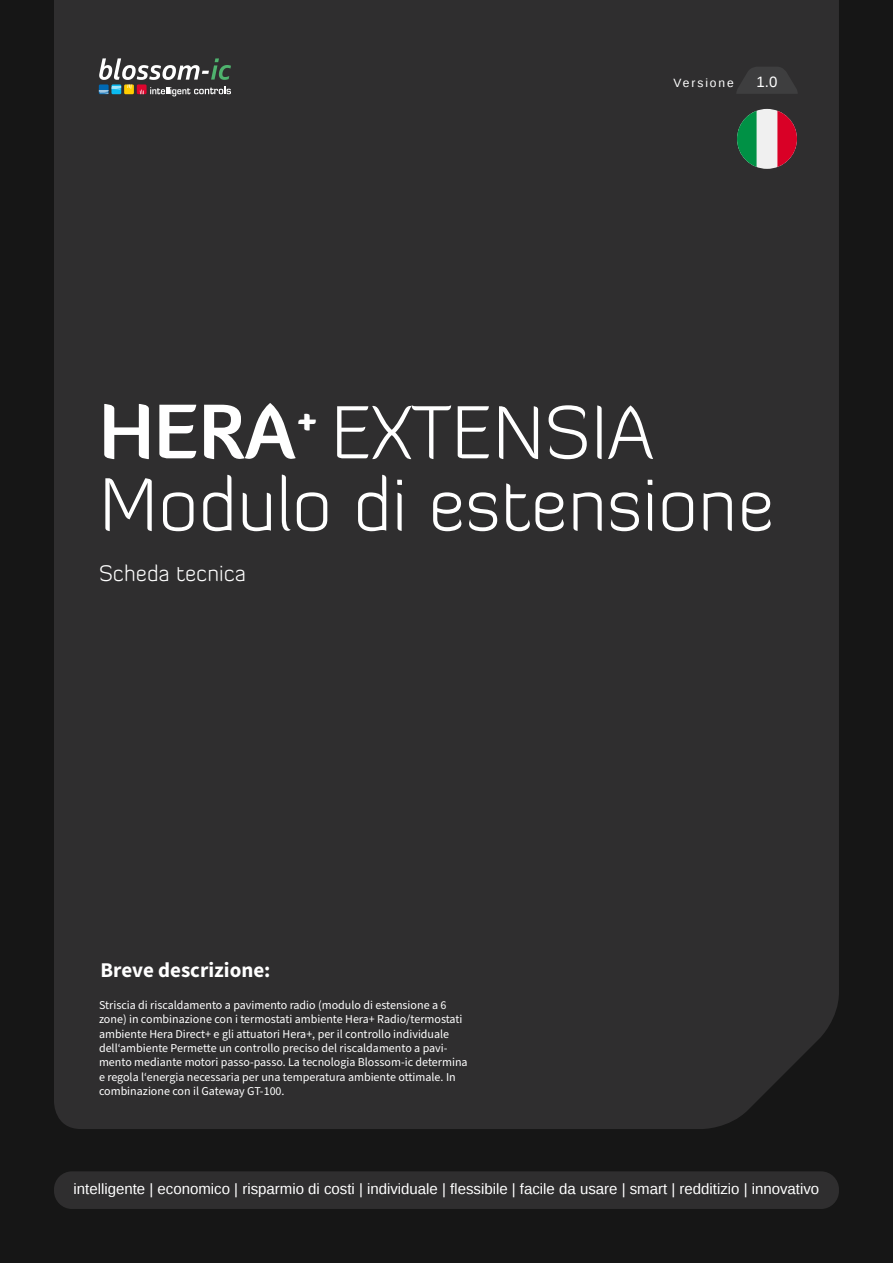
<style>
.page{position:relative;width:893px;height:1263px;background:#161616}
.page>*{position:absolute;margin:0;border:0;box-sizing:border-box;transform-origin:0 0}
.t1{font:300 75px "Diavlo";color:#fff}
.t2{font:300 22.5px "Diavlo";color:#fff}
.Body_Text__Regular{font:700 21px "Source Sans Pro";color:#fff}
.t3{font:15px "Liberation Sans";color:#fff}
.Body_Text__Regular-2{font:12px/14.4px "Source Sans Pro";color:#fff}
.t4{font:12px "Liberation Sans";letter-spacing:.16em;color:#fff}
.s1{font-weight:700}
</style>
<div class="page">
<div style="left:54px;top:0;width:785px;height:1129px;background:#2f2e2f"></div>
<svg style="left:736px;top:67px;width:62px;height:27px;background:#3a3a3b"></svg>
<div style="left:54px;top:1171px;width:785px;height:38px;background:#2f2e2f;border-radius:18px"></div>
<svg style="left:99px;top:58px;width:132px;height:38px;background:#636462"></svg>
<div style="left:737px;top:109px;width:60px;height:60px;background:#f0f0f0;border-radius:50%"></div>
<svg style="left:777px;top:111px;width:20px;height:56px"></svg>
<svg style="left:737px;top:111px;width:20px;height:56px"></svg>
<p class="t4" style="left:674px;top:76px;width:62px">Versione</p>
<p class="t3" style="left:757px;top:74px;width:22px">1.0</p>
<p class="t1" style="left:99px;top:386px;width:556px"><span class="s1">HERA</span><sup>+</sup> EXTENSIA</p>
<p class="t1" style="left:99px;top:458px;width:677px">Modulo di estensione</p>
<p class="t2" style="left:99px;top:560px;width:149px">Scheda tecnica</p>
<p class="Body_Text__Regular" style="left:101px;top:955px;width:171px">Breve descrizione:</p>
<p class="Body_Text__Regular-2" style="left:99px;top:998px;width:370px">Striscia di riscaldamento a pavimento radio (modulo di estensione a 6 zone) in combinazione con i termostati ambiente Hera+ Radio/termostati ambiente Hera Direct+ e gli attuatori Hera+, per il controllo individuale dell‘ambiente Permette un controllo preciso del riscaldamento a pavi&shy;mento mediante motori passo-passo. La tecnologia Blossom-ic determina e regola l‘energia necessaria per una temperatura ambiente ottimale. In combinazione con il Gateway GT-100.</p>
<p class="t3" style="left:74px;top:1181px;width:747px">intelligente | economico | risparmio di costi | individuale | flessibile | facile da usare | smart | redditizio | innovativo</p>
</div>
